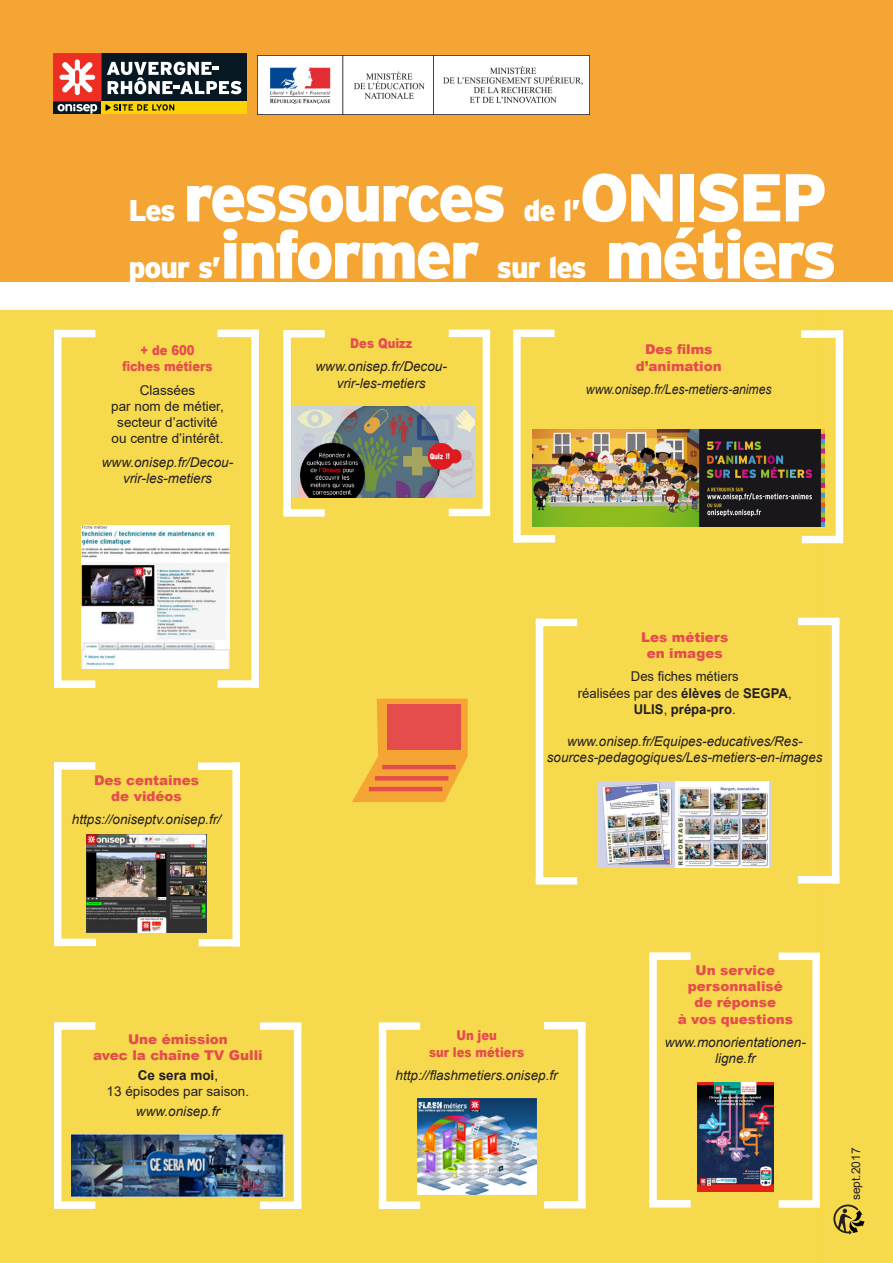
<style>
.page{position:relative;width:893px;height:1263px;background:#fff}
.page>*{position:absolute;margin:0;border:0;box-sizing:border-box;transform-origin:0 0}
.Titre{font:900 67.5px "Interstate";letter-spacing:-.04em;color:#fff}
.Titre-2{font:900 30px "Interstate";letter-spacing:-.04em;color:#fff}
.t1{font:italic 13.5px/16.2px "Arial";color:#231f20;text-align:center}
.t2{font:900 13.5px "Arial";color:#e54d4d}
.t3{font:13.5px "Arial";color:#231f20}
.t4{font:900 13.5px "Arial";color:#e54d4d;scale:.86 1}
.t5{font:italic 13.5px "Arial";color:#231f20;scale:.9 1}
.t6{font:700 13.5px "Arial";color:#231f20}
.t7{font:12px "Arial";color:#231f20}
.s1{font-weight:400}
.s2{font-weight:700}
</style>
<div class="page">
<div style="left:0;top:310px;width:820px;height:953px;background:#f6d94d"></div>
<div style="left:820px;top:310px;width:73px;height:953px;background:#f6d94d"></div>
<div style="left:0;top:0;width:893px;height:291px;background:#f5a534"></div>
<img style="left:257px;top:56px;width:332px;height:59px">
<div style="left:53px;top:102px;width:49px;height:12px;background:#071822"></div>
<div style="left:102px;top:53px;width:145px;height:49px;background:#071822"></div>
<div style="left:102px;top:102px;width:145px;height:12px;background:#fed304"></div>
<div style="left:53px;top:53px;width:49px;height:49px;background:#ee2e22"></div>
<svg style="left:59px;top:59px;width:36px;height:36px"></svg>
<svg style="left:58px;top:104px;width:39px;height:10px"></svg>
<svg style="left:105px;top:104px;width:69px;height:7px"></svg>
<svg style="left:107px;top:62px;width:134px;height:32px"></svg>
<div style="left:0;top:282px;width:893px;height:27px;background:#fff"></div>
<svg style="left:833px;top:1204px;width:31px;height:31px"></svg>
<img style="left:71px;top:1135px;width:213px;height:61px">
<div style="left:294px;top:1023px;width:7px;height:182px;background:#fff"></div>
<div style="left:260px;top:1022px;width:41px;height:8px;background:#fff"></div>
<div style="left:260px;top:1201px;width:41px;height:8px;background:#fff"></div>
<div style="left:54px;top:1026px;width:8px;height:182px;background:#fff"></div>
<div style="left:54px;top:1201px;width:41px;height:8px;background:#fff"></div>
<div style="left:54px;top:1022px;width:41px;height:8px;background:#fff"></div>
<img style="left:533px;top:429px;width:292px;height:97px">
<div style="left:836px;top:330px;width:7px;height:208px;background:#fff"></div>
<div style="left:801px;top:330px;width:41px;height:8px;background:#fff"></div>
<div style="left:802px;top:536px;width:41px;height:7px;background:#fff"></div>
<div style="left:513px;top:334px;width:8px;height:209px;background:#fff"></div>
<div style="left:514px;top:535px;width:41px;height:8px;background:#fff"></div>
<div style="left:513px;top:330px;width:41px;height:7px;background:#fff"></div>
<img style="left:82px;top:525px;width:147px;height:143px">
<div style="left:251px;top:330px;width:8px;height:358px;background:#fff"></div>
<div style="left:217px;top:330px;width:42px;height:7px;background:#fff"></div>
<div style="left:217px;top:680px;width:42px;height:8px;background:#fff"></div>
<div style="left:54px;top:330px;width:7px;height:358px;background:#fff"></div>
<div style="left:54px;top:680px;width:41px;height:8px;background:#fff"></div>
<div style="left:54px;top:330px;width:41px;height:7px;background:#fff"></div>
<img style="left:598px;top:781px;width:173px;height:86px">
<div style="left:832px;top:619px;width:7px;height:264px;background:#fff"></div>
<div style="left:798px;top:618px;width:41px;height:7px;background:#fff"></div>
<div style="left:798px;top:876px;width:41px;height:7px;background:#fff"></div>
<div style="left:536px;top:619px;width:7px;height:264px;background:#fff"></div>
<div style="left:536px;top:877px;width:41px;height:7px;background:#fff"></div>
<div style="left:536px;top:619px;width:41px;height:7px;background:#fff"></div>
<img style="left:417px;top:1099px;width:119px;height:95px">
<div style="left:578px;top:1023px;width:8px;height:184px;background:#fff"></div>
<div style="left:544px;top:1022px;width:42px;height:7px;background:#fff"></div>
<div style="left:544px;top:1201px;width:42px;height:7px;background:#fff"></div>
<div style="left:379px;top:1024px;width:7px;height:184px;background:#fff"></div>
<div style="left:379px;top:1201px;width:41px;height:8px;background:#fff"></div>
<div style="left:379px;top:1022px;width:41px;height:8px;background:#fff"></div>
<img style="left:87px;top:834px;width:119px;height:98px">
<div style="left:232px;top:762px;width:8px;height:184px;background:#fff"></div>
<div style="left:198px;top:762px;width:41px;height:8px;background:#fff"></div>
<div style="left:199px;top:939px;width:41px;height:7px;background:#fff"></div>
<div style="left:54px;top:762px;width:7px;height:184px;background:#fff"></div>
<div style="left:55px;top:939px;width:41px;height:7px;background:#fff"></div>
<div style="left:54px;top:762px;width:41px;height:8px;background:#fff"></div>
<img style="left:697px;top:1082px;width:76px;height:110px">
<div style="left:812px;top:957px;width:8px;height:245px;background:#fff"></div>
<div style="left:778px;top:952px;width:42px;height:8px;background:#fff"></div>
<div style="left:778px;top:1200px;width:42px;height:8px;background:#fff"></div>
<div style="left:649px;top:958px;width:8px;height:245px;background:#fff"></div>
<div style="left:649px;top:1200px;width:42px;height:7px;background:#fff"></div>
<div style="left:649px;top:952px;width:42px;height:8px;background:#fff"></div>
<svg style="left:352px;top:699px;width:116px;height:103px;background:#f4b43c"></svg>
<div style="left:387px;top:704px;width:73px;height:46px;background:#e54d4d"></div>
<hr style="left:382px;top:765px;width:74px;height:4px;background:#e54d4d">
<hr style="left:375px;top:776px;width:73px;height:4px;background:#e54d4d">
<hr style="left:369px;top:787px;width:73px;height:4px;background:#e54d4d">
<img style="left:291px;top:406px;width:183px;height:91px">
<div style="left:483px;top:331px;width:7px;height:184px;background:#fff"></div>
<div style="left:449px;top:330px;width:41px;height:7px;background:#fff"></div>
<div style="left:449px;top:509px;width:41px;height:7px;background:#fff"></div>
<div style="left:283px;top:332px;width:8px;height:184px;background:#fff"></div>
<div style="left:283px;top:509px;width:42px;height:8px;background:#fff"></div>
<div style="left:283px;top:330px;width:42px;height:8px;background:#fff"></div>
<p class="Titre-2" style="left:129px;top:193px;width:49px">Les</p>
<p class="Titre" style="left:183px;top:157px;width:325px">ressources</p>
<p class="Titre" style="left:580px;top:157px;width:249px">ONISEP</p>
<p class="Titre-2" style="left:523px;top:193px;width:59px">de l’</p>
<p class="Titre" style="left:220px;top:214px;width:261px">informer</p>
<p class="Titre-2" style="left:129px;top:250px;width:94px">pour s’</p>
<p class="Titre-2" style="left:497px;top:250px;width:92px">sur les</p>
<p class="Titre" style="left:605px;top:214px;width:233px">métiers</p>
<p class="t4" style="left:140px;top:341px;width:64px">+ de 600</p>
<p class="t4" style="left:122px;top:357px;width:107px">fiches métiers</p>
<p class="t3" style="left:140px;top:381px;width:57px">Classées</p>
<p class="t3" style="left:111px;top:397px;width:114px">par nom de métier,</p>
<p class="t3" style="left:117px;top:413px;width:102px">secteur d’activité</p>
<p class="t3" style="left:112px;top:429px;width:113px">ou centre d’intérêt.</p>
<p class="t1" style="left:102px;top:454px;width:133px">www.onisep.fr/Decou&shy;vrir-les-metiers</p>
<p class="t4" style="left:350px;top:333px;width:74px">Des Quizz</p>
<p class="t1" style="left:316px;top:359px;width:133px">www.onisep.fr/Decou&shy;vrir-les-metiers</p>
<p class="t2" style="left:645px;top:340px;width:69px">Des films</p>
<p class="t2" style="left:636px;top:356px;width:88px">d’animation</p>
<p class="t5" style="left:586px;top:380px;width:208px">www.onisep.fr/Les-metiers-animes</p>
<p class="t2" style="left:94px;top:770px;width:107px">Des centaines</p>
<p class="t2" style="left:111px;top:786px;width:72px">de vidéos</p>
<p class="t1" style="left:72px;top:811px;width:151px">https://oniseptv.onisep.fr/</p>
<p class="t2" style="left:128px;top:1029px;width:101px">Une émission</p>
<p class="t2" style="left:93px;top:1045px;width:171px">avec la chaîne TV Gulli</p>
<p class="t6" style="left:138px;top:1065px;width:82px">Ce sera moi<span class="s1">,</span></p>
<p class="t3" style="left:107px;top:1082px;width:144px">13 épisodes par saison.</p>
<p class="t1" style="left:136px;top:1103px;width:86px">www.onisep.fr</p>
<p class="t2" style="left:641px;top:627px;width:89px">Les métiers</p>
<p class="t2" style="left:647px;top:643px;width:77px">en images</p>
<p class="t3" style="left:631px;top:667px;width:109px">Des fiches métiers</p>
<p class="t3" style="left:578px;top:683px;width:215px">réalisées par des <span class="s2">élèves</span> de <span class="s2">SEGPA</span>,</p>
<p class="t6" style="left:634px;top:699px;width:103px">ULIS<span class="s1">,</span> prépa-pro<span class="s1">.</span></p>
<p class="t1" style="left:547px;top:733px;width:277px">www.onisep.fr/Equipes-educatives/Res&shy;sources-pedagogiques/Les-metiers-en-images</p>
<p class="t4" style="left:456px;top:1026px;width:49px">Un jeu</p>
<p class="t4" style="left:429px;top:1042px;width:112px">sur les métiers</p>
<p class="t1" style="left:396px;top:1067px;width:164px">http://flashmetiers.onisep.fr</p>
<p class="t2" style="left:696px;top:960px;width:81px">Un service</p>
<p class="t2" style="left:688px;top:976px;width:96px">personnalisé</p>
<p class="t2" style="left:694px;top:993px;width:83px">de réponse</p>
<p class="t2" style="left:678px;top:1009px;width:117px">à vos questions</p>
<p class="t1" style="left:665px;top:1034px;width:143px">www.monorientationen&shy;ligne.fr</p>
<p class="t7" style="left:848px;top:1200px;width:54px;rotate:-90deg">sept.2017</p>
</div>
